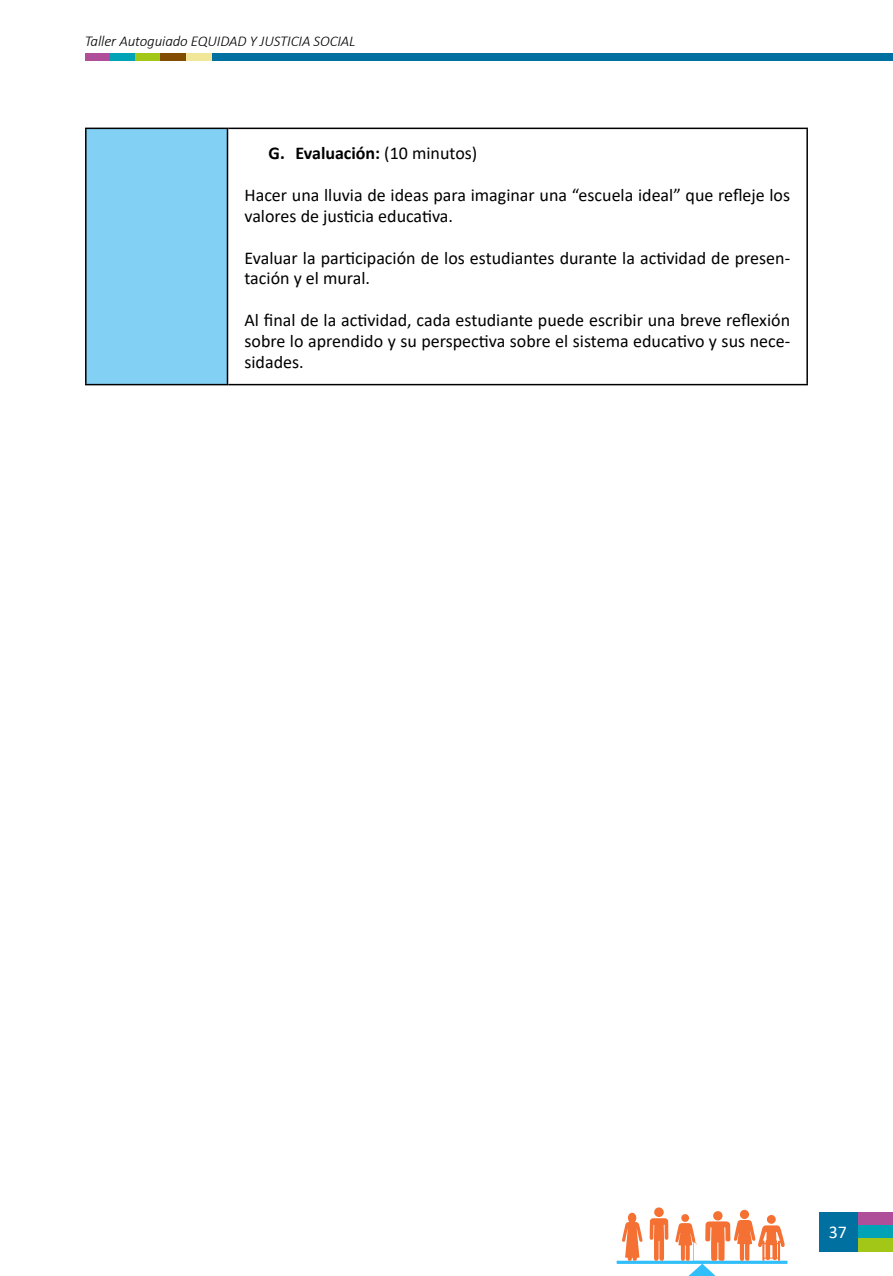
<style>
.page{position:relative;width:893px;height:1276px;background:#fff}
.page>*{position:absolute;margin:0;border:0;box-sizing:border-box;transform-origin:0 0}
.t1{font:18px/20.7px "Calibri";color:#000}
.t2{font:700 18px "Calibri";color:#000}
.t3{font:18px "Calibri";color:#fff}
.t4{font:italic 300 15px "Calibri";letter-spacing:-.01em;color:#000}
.s1{font-weight:400}
</style>
<div class="page">
<div style="left:819px;top:1212px;width:39px;height:39px;background:#0070a1"></div>
<div style="left:858px;top:1212px;width:35px;height:13px;background:#b04f99"></div>
<div style="left:858px;top:1225px;width:35px;height:13px;background:#00a3b5"></div>
<div style="left:858px;top:1238px;width:35px;height:13px;background:#a3c717"></div>
<div style="left:85px;top:54px;width:808px;height:7px;background:#0070a1"></div>
<div style="left:85px;top:54px;width:25px;height:7px;background:#b04f99"></div>
<div style="left:110px;top:54px;width:25px;height:7px;background:#00a3b5"></div>
<div style="left:135px;top:54px;width:26px;height:7px;background:#a3c717"></div>
<div style="left:161px;top:54px;width:25px;height:7px;background:#824d00"></div>
<div style="left:186px;top:54px;width:25px;height:7px;background:#f2e699"></div>
<svg style="left:616px;top:1207px;width:171px;height:69px"></svg>
<div style="left:713px;top:1211px;width:10px;height:9px;background:#f57033;border-radius:50%"></div>
<div style="left:740px;top:1209px;width:9px;height:10px;background:#f57033;border-radius:50%"></div>
<div style="left:767px;top:1215px;width:9px;height:8px;background:#f57033;border-radius:50%"></div>
<div style="left:681px;top:1214px;width:8px;height:8px;background:#f57033;border-radius:50%"></div>
<div style="left:86px;top:128px;width:141px;height:257px;background:#83d0f5"></div>
<hr style="left:228px;top:128px;width:580px;height:1px;background:#000">
<hr style="left:806px;top:129px;width:2px;height:255px;background:#000">
<hr style="left:228px;top:384px;width:580px;height:1px;background:#000">
<hr style="left:85px;top:128px;width:143px;height:1px;background:#000">
<hr style="left:85px;top:384px;width:143px;height:1px;background:#000">
<hr style="left:85px;top:129px;width:2px;height:255px;background:#000">
<hr style="left:227px;top:129px;width:1px;height:255px;background:#000">
<p class="t4" style="left:85px;top:32px;width:272px">Taller Autoguiado EQUIDAD Y JUSTICIA SOCIAL</p>
<p class="t2" style="left:269px;top:140px;width:210px">G. Evaluación: <span class="s1">(10 minutos)</span></p>
<p class="t1" style="left:244px;top:184px;width:547px">Hacer una lluvia de ideas para imaginar una “escuela ideal” que refleje los valores de justicia educativa.</p>
<p class="t1" style="left:244px;top:247px;width:547px">Evaluar la participación de los estudiantes durante la actividad de presen&shy;tación y el mural.</p>
<p class="t1" style="left:244px;top:309px;width:547px;text-align:justify">Al final de la actividad, cada estudiante puede escribir una breve reflexión sobre lo aprendido y su perspectiva sobre el sistema educativo y sus nece&shy;sidades.</p>
<p class="t3" style="left:829px;top:1219px;width:20px">37</p>
</div>
